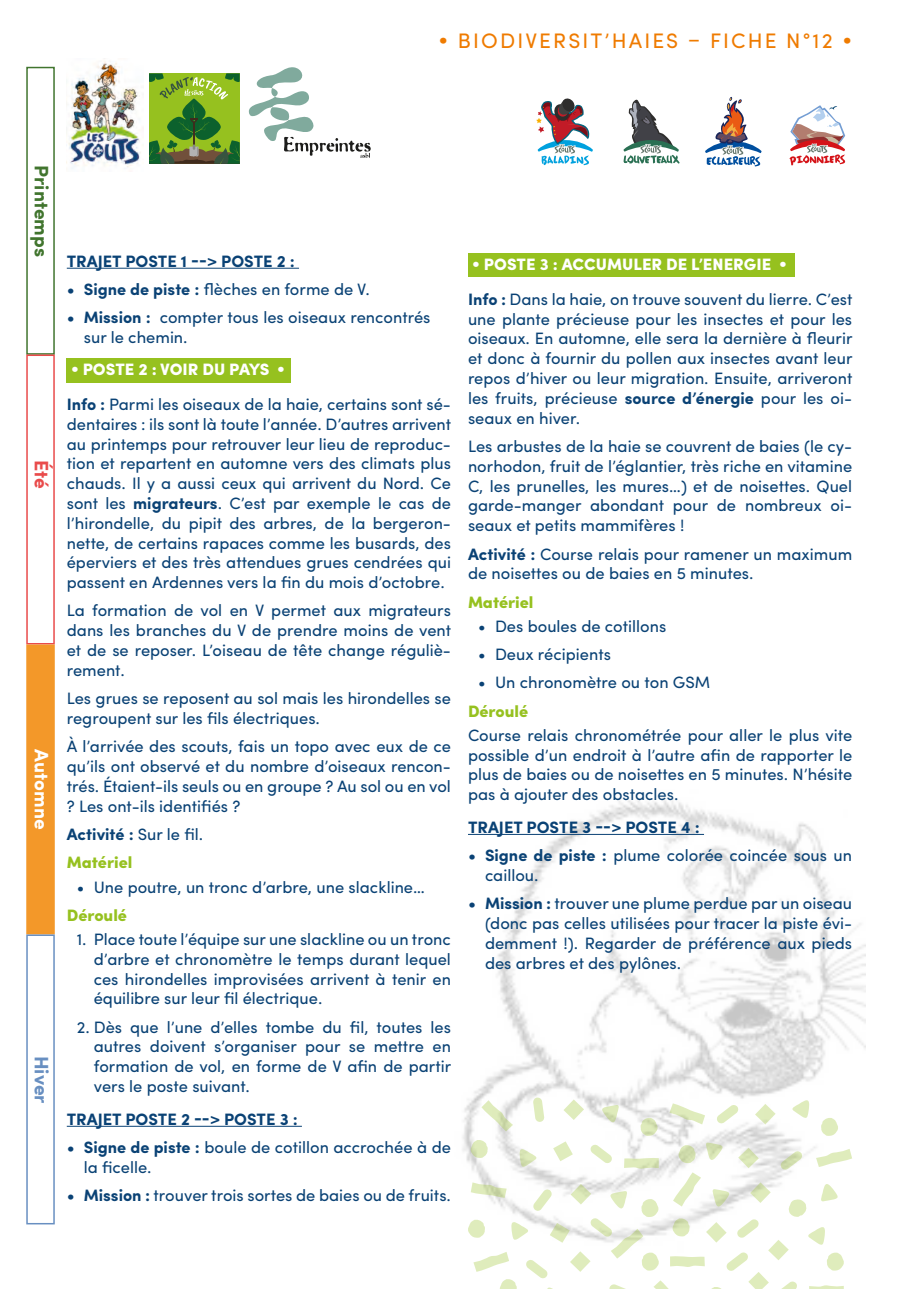
<style>
.page{position:relative;width:919px;height:1289px;background:#fff}
.page>*{position:absolute;margin:0;border:0;box-sizing:border-box;transform-origin:0 0}
.t1{font:21px "Sofia Pro";letter-spacing:.1em;color:#ef7b00}
.t2{font:700 19.5px "Sofia Pro";color:#41752e}
.t3{font:700 19.5px "Sofia Pro";color:#fff}
.t4{font:700 19.5px "Sofia Pro";color:#688fc1}
.t5{font:700 19.5px "Sofia Pro";color:#e94b4b}
.Texte{font:16.5px/19.8px "Sofia Pro";color:#0a4275;text-align:justify}
.Texte-2{font:700 16.5px "Sofia Pro";color:#0a4275}
.titre_Para_1{font:900 16.5px "Sofia Pro";color:#fff}
.titre_para_2{font:900 16.5px "Sofia Pro";color:#96c11f}
.s1{font-weight:700}
.s2{font-weight:400}
</style>
<div class="page">
<div style="left:26px;top:67px;width:29px;height:288px;border:2px solid #41752e"></div>
<div style="left:26px;top:354px;width:29px;height:290px;background:#fff;border:2px solid #e94b4b"></div>
<div style="left:26px;top:644px;width:29px;height:290px;background:#f39829;border:2px solid #f39829"></div>
<div style="left:26px;top:934px;width:29px;height:290px;border:2px solid #688fc1"></div>
<img style="left:68px;top:61px;width:73px;height:108px">
<svg style="left:789px;top:105px;width:57px;height:61px"></svg>
<svg style="left:623px;top:99px;width:56px;height:65px"></svg>
<svg style="left:536px;top:98px;width:57px;height:67px"></svg>
<svg style="left:705px;top:97px;width:56px;height:69px"></svg>
<svg style="left:248px;top:67px;width:123px;height:91px"></svg>
<svg style="left:149px;top:73px;width:91px;height:91px;background:#6e9c2c"></svg>
<img style="left:462px;top:798px;width:403px;height:364px">
<svg style="left:468px;top:1097px;width:384px;height:191px"></svg>
<div style="left:67px;top:358px;width:224px;height:25px;background:#96c11f"></div>
<hr style="left:67px;top:1125px;width:235px;height:1px;background:#0a4275">
<div style="left:468px;top:253px;width:326px;height:23px;background:#96c11f"></div>
<hr style="left:468px;top:834px;width:236px;height:1px;background:#0a4275">
<hr style="left:67px;top:268px;width:232px;height:1px;background:#0a4275">
<p class="t1" style="left:438px;top:25px;width:415px">• BIODIVERSIT’HAIES – FICHE N°12 •</p>
<p class="t2" style="left:57px;top:165px;width:93px;rotate:90deg">Printemps</p>
<p class="t5" style="left:57px;top:459px;width:30px;rotate:90deg">Été</p>
<p class="t3" style="left:57px;top:749px;width:82px;rotate:90deg">Automne</p>
<p class="t4" style="left:57px;top:1055px;width:49px;rotate:90deg">Hiver</p>
<p class="Texte-2" style="left:67px;top:248px;width:230px">TRAJET POSTE 1 --&gt; POSTE 2 :</p>
<p class="Texte" style="left:67px;top:278px;width:304px"><span class="s1">• Signe de piste :</span> flèches en forme de V.</p>
<p class="Texte" style="left:84px;top:306px;width:348px;text-indent:-17px"><span class="s1">• Mission :</span> compter tous les oiseaux rencontrés sur le chemin.</p>
<p class="titre_Para_1" style="left:71px;top:356px;width:215px">• POSTE 2 : VOIR DU PAYS •</p>
<p class="Texte" style="left:67px;top:393px;width:386px"><span class="s1">Info :</span> Parmi les oiseaux de la haie, certains sont sé&shy;dentaires : ils sont là toute l’année. D’autres arrivent au printemps pour retrouver leur lieu de reproduc&shy;tion et repartent en automne vers des climats plus chauds. Il y a aussi ceux qui arrivent du Nord. Ce sont les <span class="s1">migrateurs</span>. C’est par exemple le cas de l’hirondelle, du pipit des arbres, de la bergeron&shy;nette, de certains rapaces comme les busards, des éperviers et des très attendues grues cendrées qui passent en Ardennes vers la fin du mois d’octobre.</p>
<p class="Texte" style="left:67px;top:599px;width:386px">La formation de vol en V permet aux migrateurs dans les branches du V de prendre moins de vent et de se reposer. L’oiseau de tête change réguliè&shy;rement.</p>
<p class="Texte" style="left:67px;top:687px;width:386px">Les grues se reposent au sol mais les hirondelles se regroupent sur les fils électriques.</p>
<p class="Texte" style="left:67px;top:735px;width:385px">À l’arrivée des scouts, fais un topo avec eux de ce qu’ils ont observé et du nombre d’oiseaux rencon&shy;trés. Étaient-ils seuls ou en groupe ? Au sol ou en vol ? Les ont-ils identifiés ?</p>
<p class="Texte-2" style="left:67px;top:821px;width:138px">Activité : <span class="s2">Sur le fil.</span></p>
<p class="titre_para_2" style="left:67px;top:849px;width:67px">Matériel</p>
<p class="Texte" style="left:77px;top:875px;width:350px">• Une poutre, un tronc d’arbre, une slackline…</p>
<p class="titre_para_2" style="left:67px;top:902px;width:62px">Déroulé</p>
<p class="Texte" style="left:94px;top:928px;width:358px;text-indent:-17px">1. Place toute l’équipe sur une slackline ou un tronc d’arbre et chronomètre le temps durant lequel ces hirondelles improvisées arrivent à tenir en équilibre sur leur fil électrique.</p>
<p class="Texte" style="left:94px;top:1015px;width:359px;text-indent:-17px">2. Dès que l’une d’elles tombe du fil, toutes les autres doivent s’organiser pour se mettre en formation de vol, en forme de V afin de partir vers le poste suivant.</p>
<p class="Texte-2" style="left:67px;top:1106px;width:232px">TRAJET POSTE 2 --&gt; POSTE 3 :</p>
<p class="Texte" style="left:84px;top:1136px;width:368px;text-indent:-17px"><span class="s1">• Signe de piste :</span> boule de cotillon accrochée à de la ficelle.</p>
<p class="Texte" style="left:67px;top:1184px;width:385px"><span class="s1">• Mission :</span> trouver trois sortes de baies ou de fruits.</p>
<p class="titre_Para_1" style="left:472px;top:251px;width:316px">• POSTE 3 : ACCUMULER DE L’ENERGIE •</p>
<p class="Texte" style="left:468px;top:288px;width:386px"><span class="s1">Info :</span> Dans la haie, on trouve souvent du lierre. C’est une plante précieuse pour les insectes et pour les oiseaux. En automne, elle sera la dernière à fleurir et donc à fournir du pollen aux insectes avant leur repos d’hiver ou leur migration. Ensuite, arriveront les fruits, précieuse <span class="s1">source d’énergie</span> pour les oi&shy;seaux en hiver.</p>
<p class="Texte" style="left:468px;top:435px;width:385px">Les arbustes de la haie se couvrent de baies (le cy&shy;norhodon, fruit de l’églantier, très riche en vitamine C, les prunelles, les mures…) et de noisettes. Quel garde-manger abondant pour de nombreux oi&shy;seaux et petits mammifères !</p>
<p class="Texte" style="left:468px;top:542px;width:385px"><span class="s1">Activité :</span> Course relais pour ramener un maximum de noisettes ou de baies en 5 minutes.</p>
<p class="titre_para_2" style="left:468px;top:589px;width:67px">Matériel</p>
<p class="Texte" style="left:478px;top:615px;width:190px">• Des boules de cotillons</p>
<p class="Texte" style="left:478px;top:643px;width:135px">• Deux récipients</p>
<p class="Texte" style="left:478px;top:671px;width:234px">• Un chronomètre ou ton GSM</p>
<p class="titre_para_2" style="left:468px;top:698px;width:62px">Déroulé</p>
<p class="Texte" style="left:468px;top:724px;width:386px">Course relais chronométrée pour aller le plus vite possible d’un endroit à l’autre afin de rapporter le plus de baies ou de noisettes en 5 minutes. N’hésite pas à ajouter des obstacles.</p>
<p class="Texte-2" style="left:468px;top:814px;width:233px">TRAJET POSTE 3 --&gt; POSTE 4 :</p>
<p class="Texte" style="left:485px;top:844px;width:368px;text-indent:-17px"><span class="s1">• Signe de piste :</span> plume colorée coincée sous un caillou.</p>
<p class="Texte" style="left:485px;top:892px;width:368px;text-indent:-17px"><span class="s1">• Mission :</span> trouver une plume perdue par un oiseau (donc pas celles utilisées pour tracer la piste évi&shy;demment !). Regarder de préférence aux pieds des arbres et des pylônes.</p>
</div>
